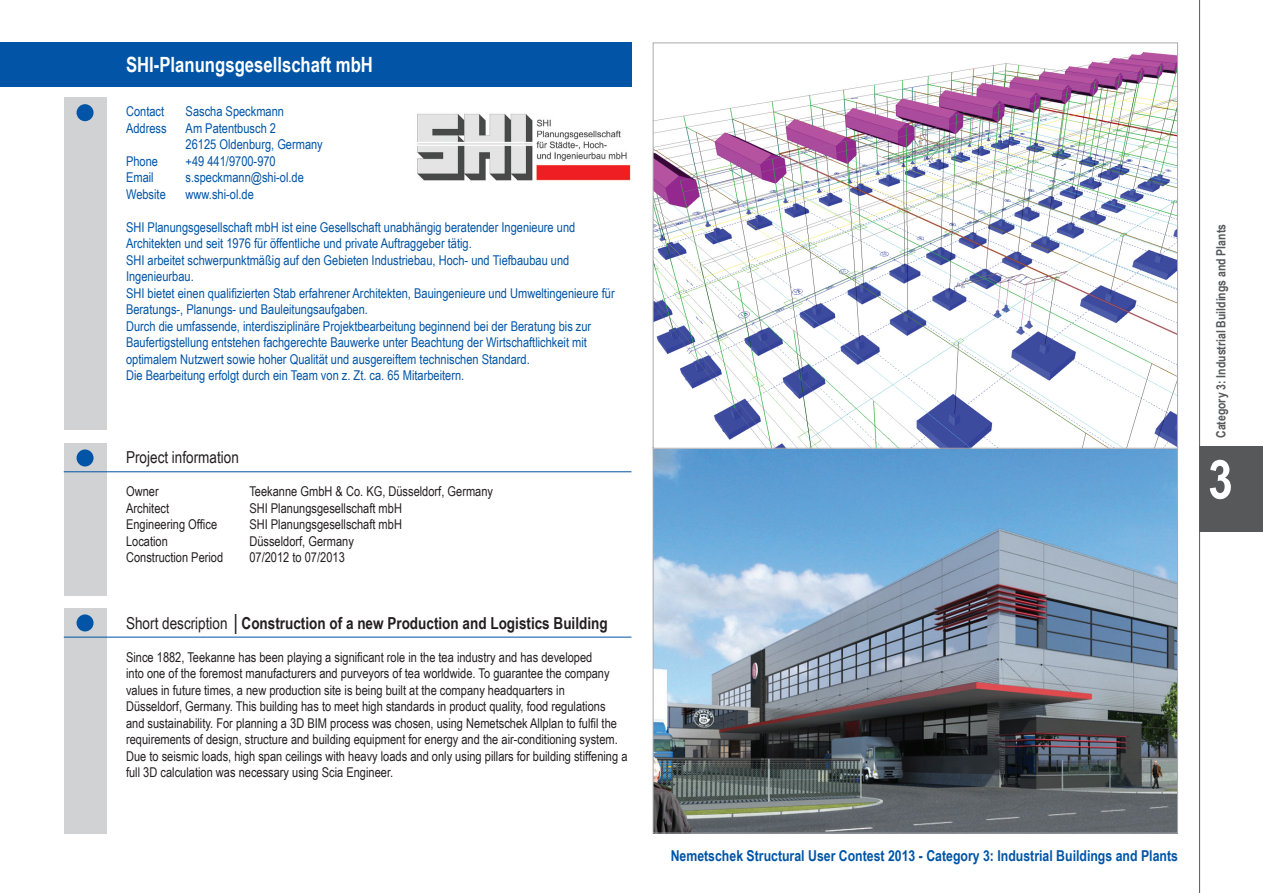
<style>
.page{position:relative;width:1263px;height:893px;background:#fff}
.page>*{position:absolute;margin:0;border:0;box-sizing:border-box;transform-origin:0 0}
.t1{font:700 54px "Arial Narrow";color:#fff}
.Company_Name{font:700 21px "Arial Narrow";color:#fff}
.Short_Description{font:700 16.5px "Arial Narrow";color:#231f20}
.Short_Description-2{font:16.5px "Arial Narrow";color:#231f20}
.t2{font:700 15px "Arial Narrow";color:#0154a6}
.Company_Description{font:13.5px/16.5px "Arial Narrow";color:#0154a6}
.Short_Description-3{font:13.5px/16.5px "Arial Narrow";color:#231f20}
.Project_Information{font:13.5px "Arial Narrow";color:#231f20}
.Company_Contact{font:13.5px "Arial Narrow";color:#0154a6}
.t3{font:700 12.75px "Arial Narrow";color:#57585a}
.s1{font-weight:400}
</style>
<div class="page">
<div style="left:0;top:43px;width:631px;height:44px;background:#0154a6"></div>
<hr style="left:1199px;top:0;width:1px;height:893px;background:#57585a">
<div style="left:64px;top:608px;width:42px;height:225px;background:#d1d2d4"></div>
<hr style="left:64px;top:637px;width:567px;height:1px;background:#0154a6">
<div style="left:64px;top:443px;width:42px;height:153px;background:#d1d2d4"></div>
<hr style="left:64px;top:471px;width:567px;height:1px;background:#0154a6">
<div style="left:64px;top:98px;width:42px;height:332px;background:#d1d2d4"></div>
<div style="left:77px;top:104px;width:17px;height:17px;background:#0154a6;border-radius:50%"></div>
<div style="left:77px;top:449px;width:17px;height:17px;background:#0154a6;border-radius:50%"></div>
<div style="left:77px;top:614px;width:17px;height:17px;background:#0154a6;border-radius:50%"></div>
<div style="left:1200px;top:446px;width:63px;height:85px;background:#57585a"></div>
<img style="left:655px;top:449px;width:521px;height:382px">
<svg style="left:655px;top:51px;width:521px;height:396px"></svg>
<img style="left:417px;top:113px;width:214px;height:68px">
<p class="Company_Name" style="left:126px;top:49px;width:248px">SHI-Planungsgesellschaft mbH</p>
<p class="Company_Contact" style="left:126px;top:101px;width:40px">Contact</p>
<p class="Company_Contact" style="left:186px;top:101px;width:100px">Sascha Speckmann</p>
<p class="Company_Contact" style="left:126px;top:118px;width:42px">Address</p>
<p class="Company_Contact" style="left:186px;top:118px;width:92px">Am Patentbusch 2</p>
<p class="Company_Contact" style="left:186px;top:134px;width:139px">26125 Oldenburg, Germany</p>
<p class="Company_Contact" style="left:126px;top:151px;width:34px">Phone</p>
<p class="Company_Contact" style="left:186px;top:151px;width:92px">+49 441/9700-970</p>
<p class="Company_Contact" style="left:126px;top:167px;width:29px">Email</p>
<p class="Company_Contact" style="left:186px;top:167px;width:120px">s.speckmann@shi-ol.de</p>
<p class="Company_Contact" style="left:126px;top:184px;width:41px">Website</p>
<p class="Company_Contact" style="left:186px;top:184px;width:70px">www.shi-ol.de</p>
<p class="Company_Description" style="left:126px;top:218px;width:451px">SHI Planungsgesellschaft mbH ist eine Gesellschaft unabhängig beratender Ingenieure und<br>Architekten und seit 1976 für öffentliche und private Auftraggeber tätig.</p>
<p class="Company_Description" style="left:126px;top:251px;width:445px">SHI arbeitet schwerpunktmäßig auf den Gebieten Industriebau, Hoch- und Tiefbaubau und<br>Ingenieurbau.</p>
<p class="Company_Description" style="left:126px;top:284px;width:490px">SHI bietet einen qualifizierten Stab erfahrener Architekten, Bauingenieure und Umweltingenieure für<br>Beratungs-, Planungs- und Bauleitungsaufgaben.</p>
<p class="Company_Description" style="left:126px;top:317px;width:467px">Durch die umfassende, interdisziplinäre Projektbearbeitung beginnend bei der Beratung bis zur<br>Baufertigstellung entstehen fachgerechte Bauwerke unter Beachtung der Wirtschaftlichkeit mit optimalem Nutzwert sowie hoher Qualität und ausgereiftem technischen Standard.</p>
<p class="Company_Description" style="left:126px;top:367px;width:340px">Die Bearbeitung erfolgt durch ein Team von z. Zt. ca. 65 Mitarbeitern.</p>
<p class="Short_Description-2" style="left:126px;top:445px;width:114px">Project information</p>
<p class="Project_Information" style="left:126px;top:482px;width:34px">Owner</p>
<p class="Project_Information" style="left:249px;top:482px;width:245px">Teekanne GmbH &amp; Co. KG, Düsseldorf, Germany</p>
<p class="Project_Information" style="left:126px;top:498px;width:45px">Architect</p>
<p class="Project_Information" style="left:249px;top:498px;width:154px">SHI Planungsgesellschaft mbH</p>
<p class="Project_Information" style="left:126px;top:515px;width:93px">Engineering Office</p>
<p class="Project_Information" style="left:249px;top:515px;width:154px">SHI Planungsgesellschaft mbH</p>
<p class="Project_Information" style="left:126px;top:531px;width:43px">Location</p>
<p class="Project_Information" style="left:249px;top:531px;width:106px">Düsseldorf, Germany</p>
<p class="Project_Information" style="left:126px;top:548px;width:99px">Construction Period</p>
<p class="Project_Information" style="left:249px;top:548px;width:97px">07/2012 to 07/2013</p>
<p class="Short_Description" style="left:126px;top:610px;width:483px"><span class="s1">Short description</span> │Construction of a new Production and Logistics Building</p>
<p class="Short_Description-3" style="left:126px;top:648px;width:503px">Since 1882, Teekanne has been playing a significant role in the tea industry and has developed<br>into one of the foremost manufacturers and purveyors of tea worldwide. To guarantee the company values in future times, a new production site is being built at the company headquarters in<br>Düsseldorf, Germany. This building has to meet high standards in product quality, food regulations<br>and sustainability. For planning a 3D BIM process was chosen, using Nemetschek Allplan to fulfil the requirements of design, structure and building equipment for energy and the air-conditioning system.<br>Due to seismic loads, high span ceilings with heavy loads and only using pillars for building stiffening a full 3D calculation was necessary using Scia Engineer.</p>
<p class="t3" style="left:1211px;top:438px;width:215px;rotate:-90deg">Category 3: Industrial Buildings and Plants</p>
<h1 class="t1" style="left:1208px;top:439px;width:26px">3</h1>
<h1 class="t1" style="left:1206px;top:439px;width:31px">X</h1>
<p class="t2" style="left:671px;top:845px;width:509px">Nemetschek Structural User Contest 2013 - Category 3: Industrial Buildings and Plants</p>
</div>
